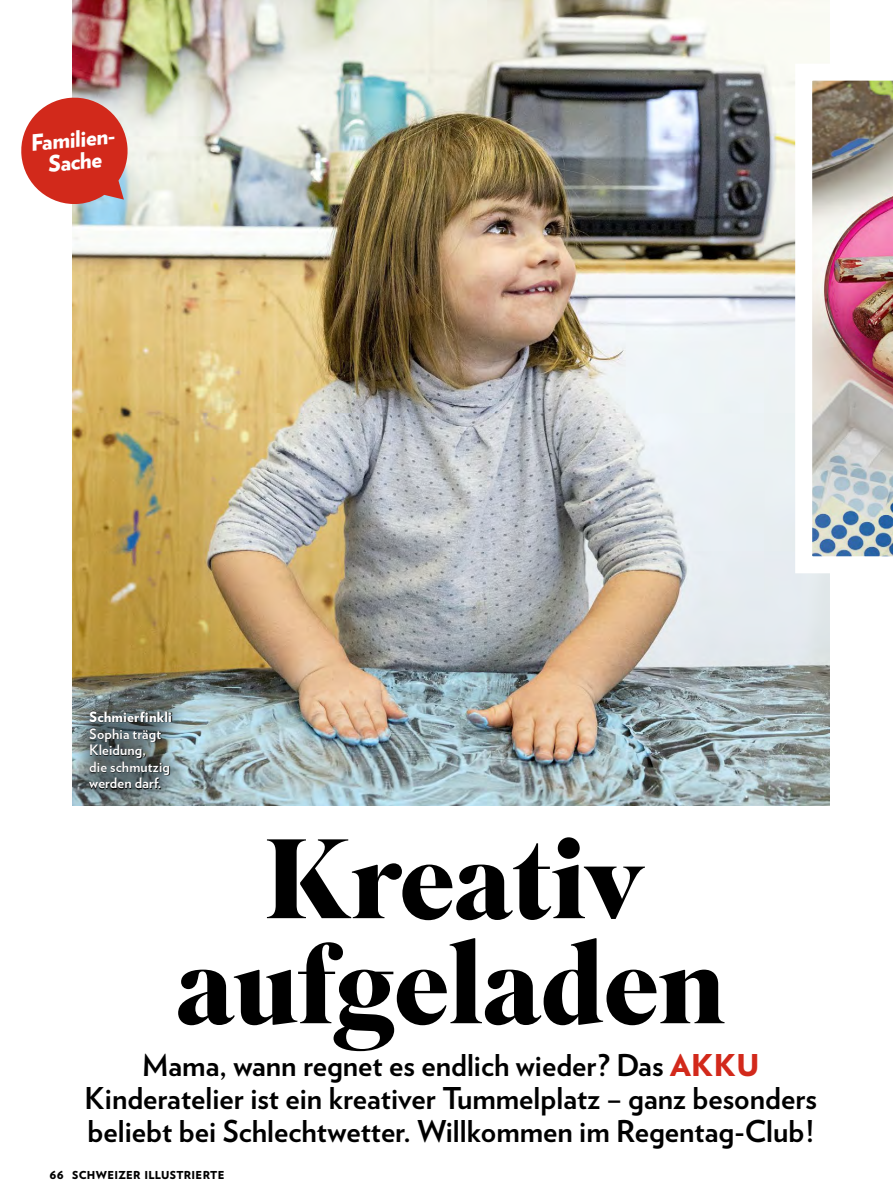
<style>
.page{position:relative;width:893px;height:1200px;background:#fff}
.page>*{position:absolute;margin:0;border:0;box-sizing:border-box;transform-origin:0 0}
._200_TitSup_75_x04_S{font:700 112.5px "Superior Title";letter-spacing:-.01em;color:#000}
._300_Lead_20pt_x06_S{font:700 30px/33px "Verlag";color:#000;text-align:center}
.Button_Txt_15_SI{font:900 22.5px/22.5px "Verlag";color:#fff;text-align:center}
._801_Legi_9_5_VBold{font:700 14.25px/16.5px "Verlag";letter-spacing:.005em;color:#fff}
.t1{font:900 10.95px "Verlag";letter-spacing:.025em;color:#000}
.s1{font-weight:900}
.s2{font-weight:900;color:#d2291b}
</style>
<div class="page">
<img style="left:72px;top:0;width:757px;height:805px">
<img style="left:795px;top:64px;width:98px;height:509px">
<svg style="left:21px;top:95px;width:107px;height:111px"></svg>
<div style="left:70px;top:691px;width:121px;height:116px;background:#000;opacity:.75"></div>
<p class="Button_Txt_15_SI" style="left:30px;top:130px;width:90px;rotate:-5deg">Familien-<br>Sache</p>
<p class="_801_Legi_9_5_VBold" style="left:89px;top:707px;width:84px"><span class="s1">Schmierfinkli<br></span>Sophia trägt<br>Kleidung,<br>die schmutzig werden darf.</p>
<p class="_200_TitSup_75_x04_S" style="left:265px;top:808px;width:382px">Kreativ</p>
<p class="_200_TitSup_75_x04_S" style="left:176px;top:913px;width:552px">aufgeladen</p>
<p class="_300_Lead_20pt_x06_S" style="left:85px;top:1046px;width:734px">Mama, wann regnet es endlich wieder? Das <span class="s2">AKKU<br></span>Kinderatelier ist ein kreativer Tummelplatz – ganz besonders beliebt bei Schlechtwetter. Willkommen im Regentag-Club!</p>
<p class="t1" style="left:49px;top:1165px;width:16px">66</p>
<p class="t1" style="left:72px;top:1165px;width:154px">SCHWEIZER ILLUSTRIERTE</p>
</div>
